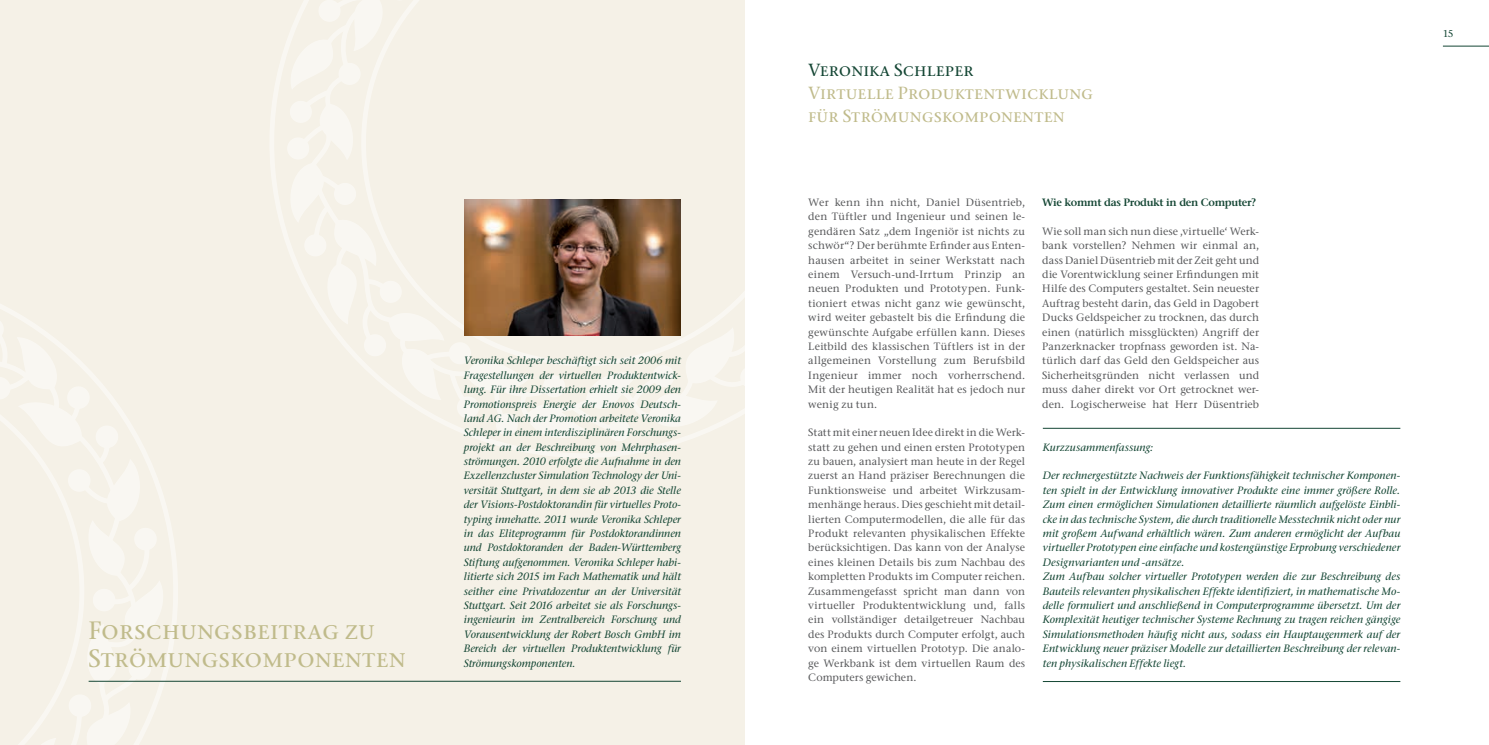
<style>
.page{position:relative;width:1489px;height:745px;background:#fff}
.page>*{position:absolute;margin:0;border:0;box-sizing:border-box;transform-origin:0 0}
.t1{font:500 25px/27.5px "Stone Ser ITC Std";color:#c0bb8b}
.t2{font:500 17.5px/22.5px "Stone Ser ITC Std";color:#c0bb8b}
.t3{font:500 17.5px "Stone Ser ITC Std";color:#144634}
.t4{font:italic 500 10.62px/14.4px "Stone Ser ITC Std";letter-spacing:.005em;color:#144634}
.t5{font:500 10.62px/14.4px "Stone Ser ITC Std";letter-spacing:.025em;color:#57585a;text-align:justify}
.t6{font:600 10.62px "Stone Serif";letter-spacing:-.03em;color:#144634}
.t7{font:500 10px "Stone Ser ITC Std";color:#144634}
</style>
<div class="page">
<div style="left:0;top:0;width:744px;height:744px;background:#f5f1e7"></div>
<svg style="left:270px;top:55px;width:475px;height:402px"></svg>
<svg style="left:283px;top:0;width:462px;height:444px"></svg>
<svg style="left:0;top:304px;width:178px;height:378px"></svg>
<svg style="left:0;top:316px;width:171px;height:428px"></svg>
<hr style="left:89px;top:680px;width:592px;height:1px;background:#144634">
<hr style="left:1442px;top:46px;width:46px;height:1px;background:#144634">
<hr style="left:1042px;top:680px;width:358px;height:1px;background:#144634">
<img style="left:464px;top:199px;width:217px;height:137px">
<hr style="left:1042px;top:428px;width:358px;height:1px;background:#144634">
<h1 class="t1" style="left:89px;top:616px;width:319px">Forschungsbeitrag zu<br>Strömungskomponenten</h1>
<p class="t4" style="left:464px;top:353px;width:219px;text-align:justify">Veronika Schleper beschäftigt sich seit 2006 mit Fragestellungen der virtuellen Produktentwick&shy;lung. Für ihre Dissertation erhielt sie 2009 den Promotionspreis Energie der Enovos Deutsch&shy;land AG. Nach der Promotion arbeitete Veronika Schleper in einem interdisziplinären Forschungs&shy;projekt an der Beschreibung von Mehrphasen&shy;strömungen. 2010 erfolgte die Aufnahme in den Exzellenzcluster Simulation Technology der Uni&shy;versität Stuttgart, in dem sie ab 2013 die Stelle der Visions-Postdoktorandin für virtuelles Proto&shy;typing innehatte. 2011 wurde Veronika Schleper in das Eliteprogramm für Postdoktorandinnen und Postdoktoranden der Baden-Württemberg Stiftung aufgenommen. Veronika Schleper habi&shy;litierte sich 2015 im Fach Mathematik und hält seither eine Privatdozentur an der Universität Stuttgart. Seit 2016 arbeitet sie als Forschungs&shy;ingenieurin im Zentralbereich Forschung und Vorausentwicklung der Robert Bosch GmbH im Bereich der virtuellen Produktentwicklung für Strömungskomponenten.</p>
<h2 class="t3" style="left:808px;top:60px;width:167px">Veronika Schleper</h2>
<h2 class="t2" style="left:808px;top:81px;width:286px">Virtuelle Produktentwicklung für Strömungskomponenten</h2>
<p class="t5" style="left:808px;top:195px;width:218px">Wer kenn ihn nicht, Daniel Düsentrieb, den Tüftler und Ingenieur und seinen le&shy;gendären Satz „dem Ingeniör ist nichts zu schwör“? Der berühmte Erfinder aus Enten&shy;hausen arbeitet in seiner Werkstatt nach einem Versuch-und-Irrtum Prinzip an neuen Produkten und Prototypen. Funk&shy;tioniert etwas nicht ganz wie gewünscht, wird weiter gebastelt bis die Erfindung die gewünschte Aufgabe erfüllen kann. Dieses Leitbild des klassischen Tüftlers ist in der allgemeinen Vorstellung zum Berufsbild Ingenieur immer noch vorherrschend.<br>Mit der heutigen Realität hat es jedoch nur wenig zu tun.</p>
<p class="t5" style="left:808px;top:425px;width:218px">Statt mit einer neuen Idee direkt in die Werk&shy;statt zu gehen und einen ersten Prototypen zu bauen, analysiert man heute in der Regel zuerst an Hand präziser Berechnungen die Funktionsweise und arbeitet Wirkzusam&shy;menhänge heraus. Dies geschieht mit detail&shy;lierten Computermodellen, die alle für das Produkt relevanten physikalischen Effekte berücksichtigen. Das kann von der Analyse eines kleinen Details bis zum Nachbau des kompletten Produkts im Computer reichen.<br>Zusammengefasst spricht man dann von virtueller Produktentwicklung und, falls ein vollständiger detailgetreuer Nachbau des Produkts durch Computer erfolgt, auch von einem virtuellen Prototyp. Die analo&shy;ge Werkbank ist dem virtuellen Raum des Computers gewichen.</p>
<p class="t6" style="left:1042px;top:196px;width:215px">Wie kommt das Produkt in den Computer?</p>
<p class="t5" style="left:1042px;top:224px;width:218px">Wie soll man sich nun diese ‚virtuelle‘ Werk&shy;bank vorstellen? Nehmen wir einmal an, dass Daniel Düsentrieb mit der Zeit geht und die Vorentwicklung seiner Erfindungen mit Hilfe des Computers gestaltet. Sein neuester Auftrag besteht darin, das Geld in Dagobert Ducks Geldspeicher zu trocknen, das durch einen (natürlich missglückten) Angriff der Panzerknacker tropfnass geworden ist. Na&shy;türlich darf das Geld den Geldspeicher aus Sicherheitsgründen nicht verlassen und muss daher direkt vor Ort getrocknet wer&shy;den. Logischerweise hat Herr Düsentrieb</p>
<p class="t4" style="left:1042px;top:439px;width:112px">Kurzzusammenfassung:</p>
<p class="t4" style="left:1042px;top:468px;width:359px">Der rechnergestützte Nachweis der Funktionsfähigkeit technischer Komponen&shy;ten spielt in der Entwicklung innovativer Produkte eine immer größere Rolle.<br>Zum einen ermöglichen Simulationen detaillierte räumlich aufgelöste Einbli&shy;cke in das technische System, die durch traditionelle Messtechnik nicht oder nur mit großem Aufwand erhältlich wären. Zum anderen ermöglicht der Aufbau virtueller Prototypen eine einfache und kostengünstige Erprobung verschiedener Designvarianten und -ansätze.<br>Zum Aufbau solcher virtueller Prototypen werden die zur Beschreibung des Bauteils relevanten physikalischen Effekte identifiziert, in mathematische Mo&shy;delle formuliert und anschließend in Computerprogramme übersetzt. Um der Komplexität heutiger technischer Systeme Rechnung zu tragen reichen gängige Simulationsmethoden häufig nicht aus, sodass ein Hauptaugenmerk auf der Entwicklung neuer präziser Modelle zur detaillierten Beschreibung der relevan&shy;ten physikalischen Effekte liegt.</p>
<p class="t7" style="left:1442px;top:28px;width:12px">15</p>
</div>
